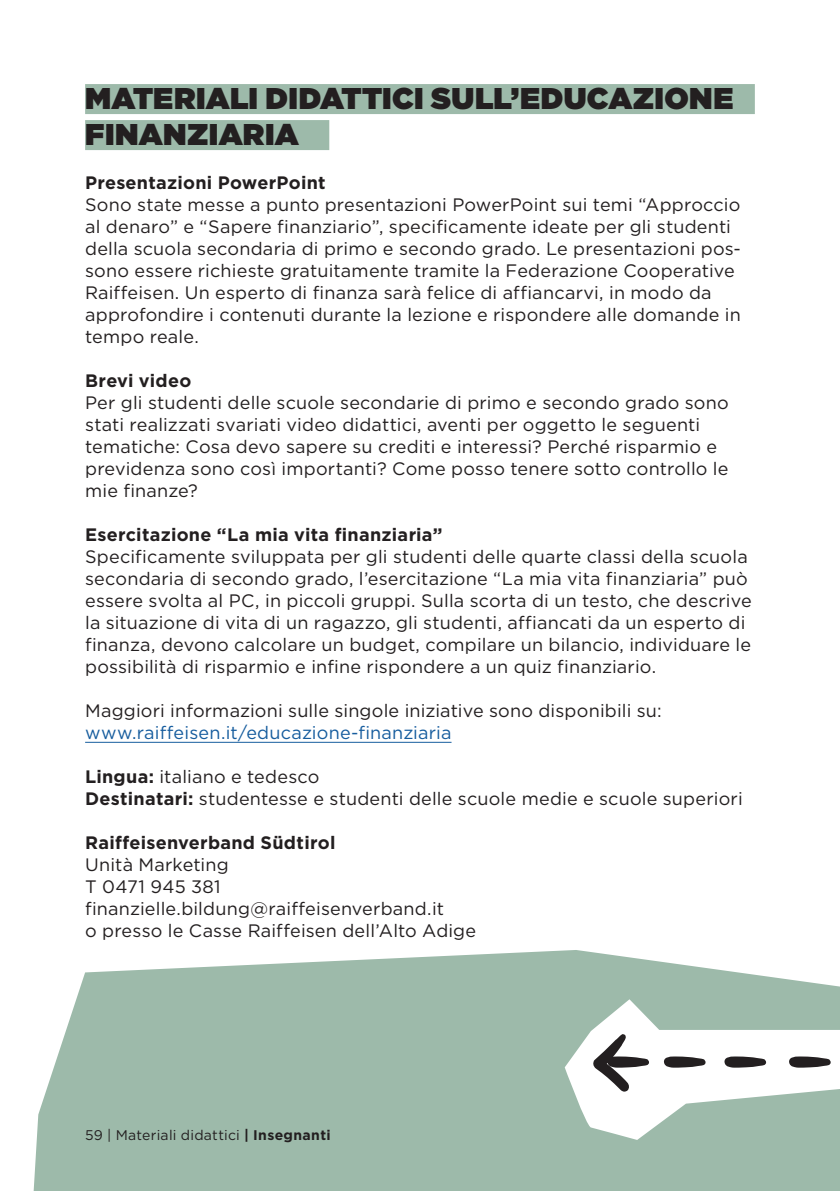
<style>
.page{position:relative;width:840px;height:1191px;background:#fff}
.page>*{position:absolute;margin:0;border:0;box-sizing:border-box;transform-origin:0 0}
.t1{font:900 30px/36px "Gotham";letter-spacing:.01em;color:#231f20}
.Kurstext{font:18px/22px "Gotham";letter-spacing:.01em;color:#231f20}
.Kurstext-2{font:700 18px "Gotham";letter-spacing:.015em;color:#231f20}
.Kurstext-3{font:18px "Gotham";letter-spacing:.01em;color:#175d9e}
.t2{font:14px "Gotham";letter-spacing:.015em;color:#231f20}
.s1{font-weight:700}
</style>
<div class="page">
<svg style="left:34px;top:950px;width:805px;height:241px;background:#a6c0b2"></svg>
<div style="left:85px;top:84px;width:669px;height:30px;background:#9dbaaa"></div>
<div style="left:85px;top:120px;width:244px;height:30px;background:#9dbaaa"></div>
<hr style="left:85px;top:742px;width:366px;height:1px;background:#175d9e">
<svg style="left:564px;top:999px;width:275px;height:141px"></svg>
<p class="t1" style="left:85px;top:80px;width:649px">MATERIALI DIDATTICI SULL’EDUCAZIONE<br>FINANZIARIA</p>
<p class="Kurstext-2" style="left:85px;top:171px;width:242px">Presentazioni PowerPoint</p>
<p class="Kurstext" style="left:85px;top:193px;width:657px">Sono state messe a punto presentazioni PowerPoint sui temi “Approccio al denaro” e “Sapere finanziario”, specificamente ideate per gli studenti della scuola secondaria di primo e secondo grado. Le presentazioni pos&shy;sono essere richieste gratuitamente tramite la Federazione Cooperative Raiffeisen. Un esperto di finanza sarà felice di affiancarvi, in modo da approfondire i contenuti durante la lezione e rispondere alle domande in tempo reale.</p>
<p class="Kurstext-2" style="left:85px;top:369px;width:108px">Brevi video</p>
<p class="Kurstext" style="left:85px;top:391px;width:644px">Per gli studenti delle scuole secondarie di primo e secondo grado sono stati realizzati svariati video didattici, aventi per oggetto le seguenti tematiche: Cosa devo sapere su crediti e interessi? Perché risparmio e previdenza sono così importanti? Come posso tenere sotto controllo le mie finanze?</p>
<p class="Kurstext-2" style="left:85px;top:523px;width:359px">Esercitazione “La mia vita finanziaria”</p>
<p class="Kurstext" style="left:85px;top:545px;width:667px">Specificamente sviluppata per gli studenti delle quarte classi della scuola secondaria di secondo grado, l’esercitazione “La mia vita finanziaria” può essere svolta al PC, in piccoli gruppi. Sulla scorta di un testo, che descrive la situazione di vita di un ragazzo, gli studenti, affiancati da un esperto di finanza, devono calcolare un budget, compilare un bilancio, individuare le possibilità di risparmio e infine rispondere a un quiz finanziario.</p>
<p class="Kurstext" style="left:85px;top:699px;width:578px">Maggiori informazioni sulle singole iniziative sono disponibili su:</p>
<p class="Kurstext-3" style="left:85px;top:721px;width:368px">www.raiffeisen.it/educazione-finanziaria</p>
<p class="Kurstext" style="left:85px;top:765px;width:236px"><span class="s1">Lingua:</span> italiano e tedesco</p>
<p class="Kurstext" style="left:85px;top:787px;width:658px"><span class="s1">Destinatari:</span> studentesse e studenti delle scuole medie e scuole superiori</p>
<p class="Kurstext-2" style="left:85px;top:831px;width:252px">Raiffeisenverband Südtirol</p>
<p class="Kurstext" style="left:85px;top:853px;width:145px">Unità Marketing</p>
<p class="Kurstext" style="left:85px;top:875px;width:137px">T 0471 945 381</p>
<p class="Kurstext" style="left:85px;top:897px;width:360px">finanzielle.bildung@raiffeisenverband.it</p>
<p class="Kurstext" style="left:85px;top:919px;width:392px">o presso le Casse Raiffeisen dell’Alto Adige</p>
<p class="t2" style="left:85px;top:1126px;width:247px">59 | Materiali didattici <span class="s1">| Insegnanti</span></p>
</div>
